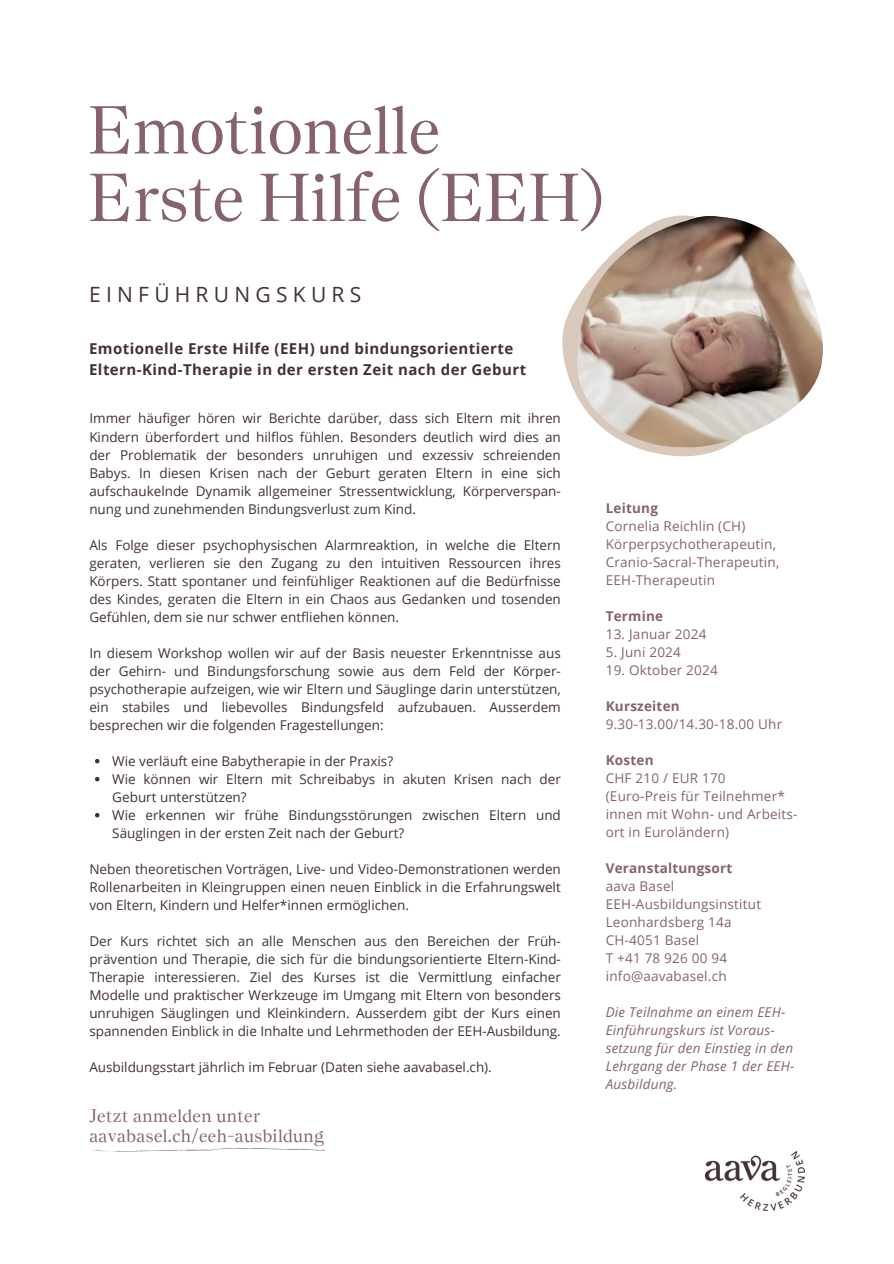
<style>
.page{position:relative;width:894px;height:1264px;background:#fff}
.page>*{position:absolute;margin:0;border:0;box-sizing:border-box;transform-origin:0 0}
.t1{font:67.5px/67.5px "Nantes";color:#86626e}
.t2{font:21px "Open Sans";letter-spacing:.25em;color:#433137}
.t3{font:18px "Nantes Web";letter-spacing:.02em;color:#86626e}
.t4{font:700 15px "Open Sans";letter-spacing:.03em;color:#433137}
.t5{font:13.5px/18px "Open Sans";color:#433137;text-align:justify}
.t6{font:13.5px/18px "Open Sans";letter-spacing:.015em;color:#86626e}
.t7{font:italic 13.5px/18px "Open Sans";letter-spacing:.015em;color:#86626e}
.t8{font:700 13.5px "Open Sans";letter-spacing:.015em;color:#86626e}
</style>
<div class="page">
<svg style="left:90px;top:1148px;width:234px;height:4px"></svg>
<img style="left:705px;top:1151px;width:98px;height:59px">
<svg style="left:562px;top:301px;width:159px;height:156px"></svg>
<img style="left:575px;top:215px;width:248px;height:234px">
<svg style="left:95px;top:759px;width:4px;height:4px"></svg>
<svg style="left:95px;top:777px;width:4px;height:4px"></svg>
<svg style="left:95px;top:813px;width:4px;height:4px"></svg>
<p class="t1" style="left:89px;top:96px;width:516px">Emotionelle<br>Erste Hilfe (EEH)</p>
<p class="t2" style="left:89px;top:279px;width:273px">EINFÜHRUNGSKURS</p>
<p class="t4" style="left:89px;top:338px;width:425px">Emotionelle Erste Hilfe (EEH) und bindungsorientierte</p>
<p class="t4" style="left:89px;top:359px;width:438px">Eltern-Kind-Therapie in der ersten Zeit nach der Geburt</p>
<p class="t5" style="left:89px;top:409px;width:473px">Immer häufiger hören wir Berichte darüber, dass sich Eltern mit ihren Kindern überfordert und hilflos fühlen. Besonders deutlich wird dies an der Problematik der besonders unruhigen und exzessiv schreienden Babys. In diesen Krisen nach der Geburt geraten Eltern in eine sich aufschaukelnde Dynamik allgemeiner Stressentwicklung, Körperverspan&shy;nung und zunehmenden Bindungsverlust zum Kind.</p>
<p class="t5" style="left:89px;top:535px;width:473px">Als Folge dieser psychophysischen Alarmreaktion, in welche die Eltern geraten, verlieren sie den Zugang zu den intuitiven Ressourcen ihres Körpers. Statt spontaner und feinfühliger Reaktionen auf die Bedürfnisse des Kindes, geraten die Eltern in ein Chaos aus Gedanken und tosenden Gefühlen, dem sie nur schwer entfliehen können.</p>
<p class="t5" style="left:89px;top:643px;width:473px">In diesem Workshop wollen wir auf der Basis neuester Erkenntnisse aus der Gehirn- und Bindungsforschung sowie aus dem Feld der Körper&shy;psychotherapie aufzeigen, wie wir Eltern und Säuglinge darin unterstützen, ein stabiles und liebevolles Bindungsfeld aufzubauen. Ausserdem besprechen wir die folgenden Fragestellungen:</p>
<p class="t5" style="left:112px;top:751px;width:282px">Wie verläuft eine Babytherapie in der Praxis?</p>
<p class="t5" style="left:112px;top:769px;width:450px">Wie können wir Eltern mit Schreibabys in akuten Krisen nach der<br>Geburt unterstützen?</p>
<p class="t5" style="left:112px;top:805px;width:450px">Wie erkennen wir frühe Bindungsstörungen zwischen Eltern und<br>Säuglingen in der ersten Zeit nach der Geburt?</p>
<p class="t5" style="left:89px;top:859px;width:473px">Neben theoretischen Vorträgen, Live- und Video-Demonstrationen werden Rollenarbeiten in Kleingruppen einen neuen Einblick in die Erfahrungswelt von Eltern, Kindern und Helfer*innen ermöglichen.</p>
<p class="t5" style="left:89px;top:931px;width:473px">Der Kurs richtet sich an alle Menschen aus den Bereichen der Früh&shy;prävention und Therapie, die sich für die bindungsorientierte Eltern-Kind-Therapie interessieren. Ziel des Kurses ist die Vermittlung einfacher Modelle und praktischer Werkzeuge im Umgang mit Eltern von besonders unruhigen Säuglingen und Kleinkindern. Ausserdem gibt der Kurs einen spannenden Einblick in die Inhalte und Lehrmethoden der EEH-Ausbildung.</p>
<p class="t5" style="left:89px;top:1057px;width:404px">Ausbildungsstart jährlich im Februar (Daten siehe aavabasel.ch).</p>
<p class="t3" style="left:89px;top:1104px;width:172px">Jetzt anmelden unter</p>
<p class="t3" style="left:89px;top:1124px;width:236px">aavabasel.ch/eeh-ausbildung</p>
<p class="t8" style="left:605px;top:498px;width:54px">Leitung</p>
<p class="t6" style="left:605px;top:517px;width:175px">Cornelia Reichlin (CH)<br>Körperpsychotherapeutin,<br>Cranio-Sacral-Therapeutin,</p>
<p class="t6" style="left:605px;top:571px;width:111px">EEH-Therapeutin</p>
<p class="t8" style="left:605px;top:606px;width:59px">Termine</p>
<p class="t6" style="left:605px;top:625px;width:102px">13. Januar 2024</p>
<p class="t6" style="left:605px;top:643px;width:77px">5. Juni 2024</p>
<p class="t6" style="left:605px;top:661px;width:114px">19. Oktober 2024</p>
<p class="t8" style="left:605px;top:696px;width:76px">Kurszeiten</p>
<p class="t6" style="left:605px;top:715px;width:178px">9.30-13.00/14.30-18.00 Uhr</p>
<p class="t8" style="left:605px;top:750px;width:49px">Kosten</p>
<p class="t6" style="left:605px;top:769px;width:121px">CHF 210 / EUR 170</p>
<p class="t6" style="left:605px;top:787px;width:180px">(Euro-Preis für Teilnehmer*</p>
<p class="t6" style="left:605px;top:805px;width:193px">innen mit Wohn- und Arbeits&shy;ort in Euroländern)</p>
<p class="t8" style="left:605px;top:858px;width:128px">Veranstaltungsort</p>
<p class="t6" style="left:605px;top:877px;width:70px">aava Basel</p>
<p class="t6" style="left:605px;top:895px;width:157px">EEH-Ausbildungsinstitut</p>
<p class="t6" style="left:605px;top:913px;width:127px">Leonhardsberg 14a</p>
<p class="t6" style="left:605px;top:931px;width:95px">CH-4051 Basel</p>
<p class="t6" style="left:605px;top:949px;width:123px">T +41 78 926 00 94</p>
<p class="t6" style="left:605px;top:967px;width:122px">info@aavabasel.ch</p>
<p class="t7" style="left:605px;top:1003px;width:190px">Die Teilnahme an einem EEH-<br>Einführungskurs ist Voraus&shy;setzung für den Einstieg in den<br>Lehrgang der Phase 1 der EEH-<br>Ausbildung.</p>
</div>
